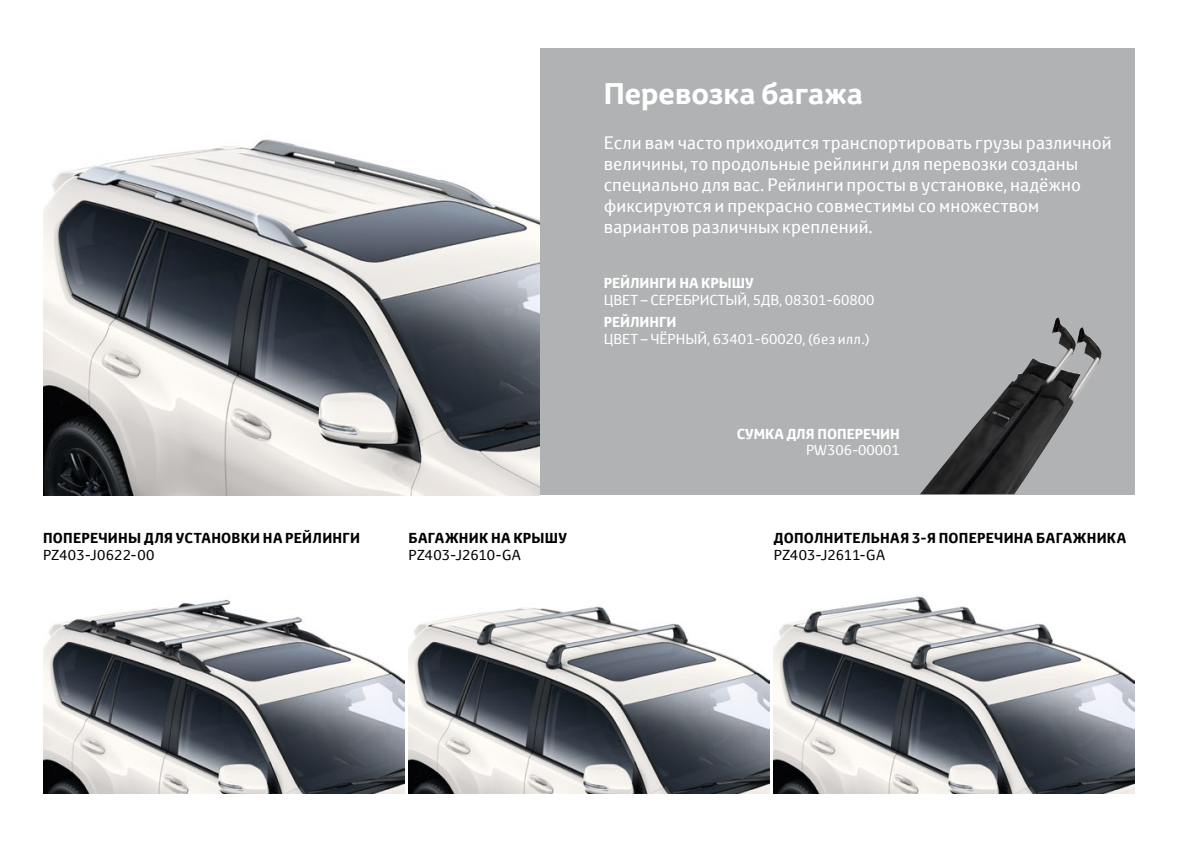
<style>
.page{position:relative;width:1191px;height:844px;background:#fff}
.page>*{position:absolute;margin:0;border:0;box-sizing:border-box;transform-origin:0 0}
.t1{font:700 29.05px "Toyota Display";color:#fff}
.t2{font:17.5px/21px "Toyota Text";letter-spacing:.005em;color:#fff}
.t3{font:700 14px "Toyota Text";letter-spacing:.02em;color:#000}
.t4{font:14px "Toyota Text";color:#fff}
.t5{font:700 14px "Toyota Text";color:#fff}
.t6{font:14px "Toyota Text";letter-spacing:.005em;color:#000}
.t7{font:14px "Toyota Text";letter-spacing:.025em;color:#000}
</style>
<div class="page">
<img style="left:408px;top:606px;width:361px;height:186px">
<img style="left:773px;top:596px;width:361px;height:196px">
<div style="left:539px;top:48px;width:595px;height:447px;background:#b1b2b3"></div>
<img style="left:43px;top:139px;width:496px;height:356px">
<img style="left:920px;top:317px;width:182px;height:177px">
<img style="left:43px;top:599px;width:361px;height:193px">
<p class="t3" style="left:43px;top:528px;width:318px">ПОПЕРЕЧИНЫ ДЛЯ УСТАНОВКИ НА РЕЙЛИНГИ</p>
<p class="t7" style="left:43px;top:545px;width:113px">PZ403-J0622-00</p>
<p class="t3" style="left:408px;top:528px;width:160px">БАГАЖНИК НА КРЫШУ</p>
<p class="t6" style="left:408px;top:545px;width:114px">PZ403-J2610-GA</p>
<h1 class="t1" style="left:604px;top:74px;width:261px">Перевозка багажа</h1>
<p class="t2" style="left:604px;top:132px;width:509px">Если вам часто приходится транспортировать грузы различной величины, то продольные рейлинги для перевозки созданы специально для вас. Рейлинги просты в установке, надёжно фиксируются и прекрасно совместимы со множеством вариантов различных креплений.</p>
<p class="t5" style="left:604px;top:274px;width:151px">РЕЙЛИНГИ НА КРЫШУ</p>
<p class="t4" style="left:604px;top:291px;width:272px">ЦВЕТ – СЕРЕБРИСТЫЙ, 5ДВ, 08301-60800</p>
<p class="t5" style="left:604px;top:312px;width:74px">РЕЙЛИНГИ</p>
<p class="t4" style="left:604px;top:329px;width:267px">ЦВЕТ – ЧЁРНЫЙ, 63401-60020, (без илл.)</p>
<p class="t5" style="left:737px;top:424px;width:165px">СУМКА ДЛЯ ПОПЕРЕЧИН</p>
<p class="t4" style="left:806px;top:441px;width:95px">PW306-00001</p>
<p class="t3" style="left:774px;top:528px;width:354px">ДОПОЛНИТЕЛЬНАЯ 3-Я ПОПЕРЕЧИНА БАГАЖНИКА</p>
<p class="t6" style="left:774px;top:545px;width:113px">PZ403-J2611-GA</p>
</div>
